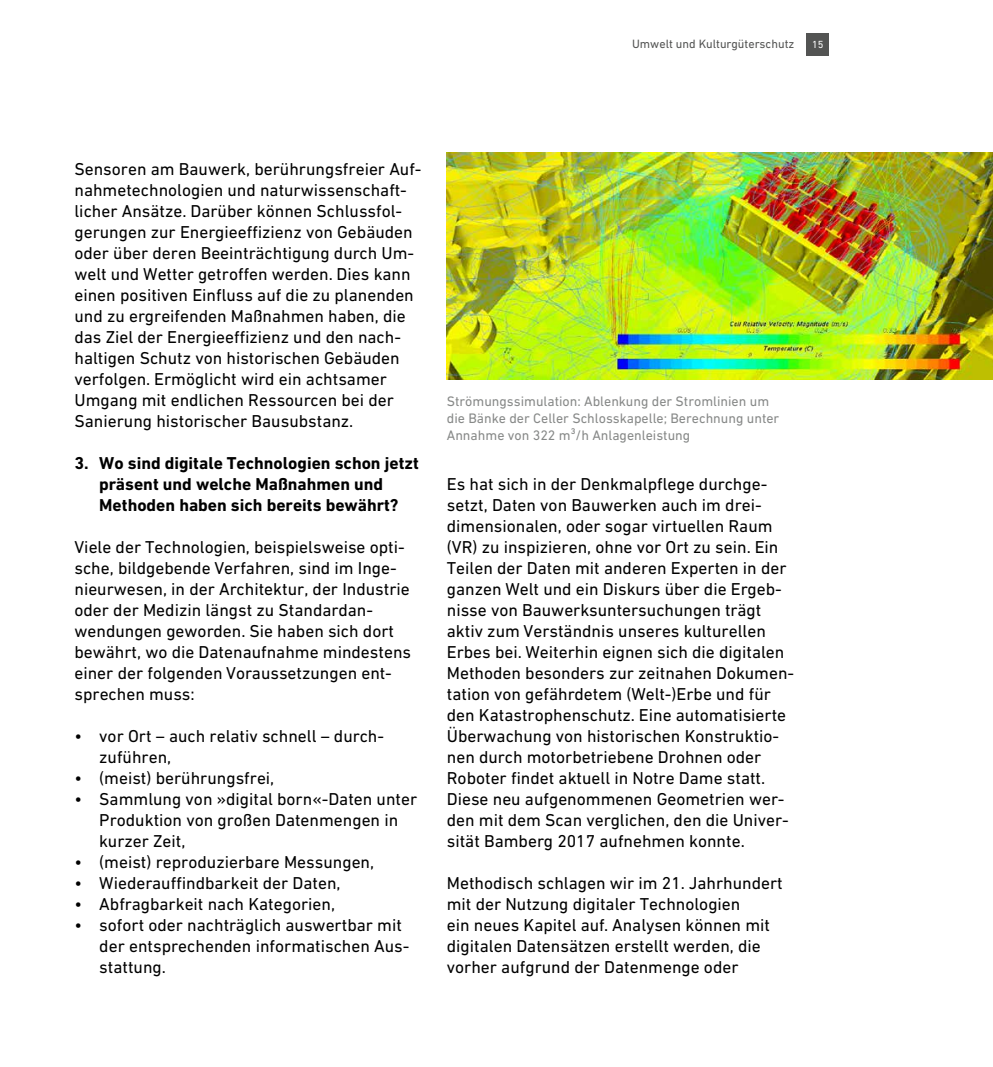
<style>
.page{position:relative;width:993px;height:1067px;background:#fff}
.page>*{position:absolute;margin:0;border:0;box-sizing:border-box;transform-origin:0 0}
.Copy_schwarz{font:17.5px/21px "DIN Next W1 G";color:#000}
.Copy_Headline_Interv{font:700 17.5px/21px "DIN Next W1 G";color:#000}
.t1{font:14px/16.8px "DIN Next W1 G";color:#878988}
.t2{font:12.25px "DIN Next W1 G";color:#535453}
.t3{font:10.5px "DIN Next W1 G";color:#fff}
</style>
<div class="page">
<div style="left:806px;top:33px;width:22px;height:22px;background:#535453"></div>
<img style="left:446px;top:152px;width:546px;height:227px">
<p class="t2" style="left:632px;top:37px;width:164px">Umwelt und Kulturgüterschutz</p>
<p class="t3" style="left:812px;top:38px;width:13px">15</p>
<p class="Copy_schwarz" style="left:74px;top:158px;width:347px">Sensoren am Bauwerk, berührungsfreier Auf&shy;nahmetechnologien und naturwissenschaft&shy;licher Ansätze. Darüber können Schlussfol&shy;gerungen zur Energieeffizienz von Gebäuden oder über deren Beeinträchtigung durch Um&shy;welt und Wetter getroffen werden. Dies kann einen positiven Einfluss auf die zu planenden und zu ergreifenden Maßnahmen haben, die das Ziel der Energieeffizienz und den nach&shy;haltigen Schutz von historischen Gebäuden verfolgen. Ermöglicht wird ein achtsamer Umgang mit endlichen Ressourcen bei der Sanierung historischer Bausubstanz.</p>
<p class="Copy_Headline_Interv" style="left:99px;top:452px;width:321px;text-indent:-25px">3. Wo sind digitale Technologien schon jetzt präsent und welche Maßnahmen und<br>Methoden haben sich bereits bewährt?</p>
<p class="Copy_schwarz" style="left:74px;top:536px;width:338px">Viele der Technologien, beispielsweise opti&shy;sche, bildgebende Verfahren, sind im Inge&shy;nieurwesen, in der Architektur, der Industrie oder der Medizin längst zu Standardan&shy;wendungen geworden. Sie haben sich dort bewährt, wo die Datenaufnahme mindestens einer der folgenden Voraussetzungen ent&shy;sprechen muss:</p>
<p class="Copy_schwarz" style="left:99px;top:725px;width:284px;text-indent:-25px">• vor Ort – auch relativ schnell – durch&shy;zuführen,</p>
<p class="Copy_schwarz" style="left:74px;top:767px;width:201px">• (meist) berührungsfrei,</p>
<p class="Copy_schwarz" style="left:99px;top:788px;width:319px;text-indent:-25px">• Sammlung von »digital born«-Daten unter<br>Produktion von großen Datenmengen in kurzer Zeit,</p>
<p class="Copy_schwarz" style="left:74px;top:851px;width:301px">• (meist) reproduzierbare Messungen,</p>
<p class="Copy_schwarz" style="left:74px;top:872px;width:267px">• Wiederauffindbarkeit der Daten,</p>
<p class="Copy_schwarz" style="left:74px;top:893px;width:262px">• Abfragbarkeit nach Kategorien,</p>
<p class="Copy_schwarz" style="left:99px;top:914px;width:311px;text-indent:-25px">• sofort oder nachträglich auswertbar mit der entsprechenden informatischen Aus&shy;stattung.</p>
<p class="t1" style="left:446px;top:392px;width:334px">Strömungssimulation: Ablenkung der Stromlinien um die Bänke der Celler Schlosskapelle; Berechnung unter<br>Annahme von 322 m³/h Anlagenleistung</p>
<p class="Copy_schwarz" style="left:446px;top:473px;width:349px">Es hat sich in der Denkmalpflege durchge&shy;setzt, Daten von Bauwerken auch im drei&shy;dimensionalen, oder sogar virtuellen Raum (VR) zu inspizieren, ohne vor Ort zu sein. Ein Teilen der Daten mit anderen Experten in der ganzen Welt und ein Diskurs über die Ergeb&shy;nisse von Bauwerksuntersuchungen trägt aktiv zum Verständnis unseres kulturellen Erbes bei. Weiterhin eignen sich die digitalen Methoden besonders zur zeitnahen Dokumen&shy;tation von gefährdetem (Welt-)Erbe und für den Katastrophenschutz. Eine automatisierte Überwachung von historischen Konstruktio&shy;nen durch motorbetriebene Drohnen oder Roboter findet aktuell in Notre Dame statt.<br>Diese neu aufgenommenen Geometrien wer&shy;den mit dem Scan verglichen, den die Univer&shy;sität Bamberg 2017 aufnehmen konnte.</p>
<p class="Copy_schwarz" style="left:446px;top:872px;width:337px">Methodisch schlagen wir im 21. Jahrhundert mit der Nutzung digitaler Technologien<br>ein neues Kapitel auf. Analysen können mit digitalen Datensätzen erstellt werden, die vorher aufgrund der Datenmenge oder</p>
</div>
